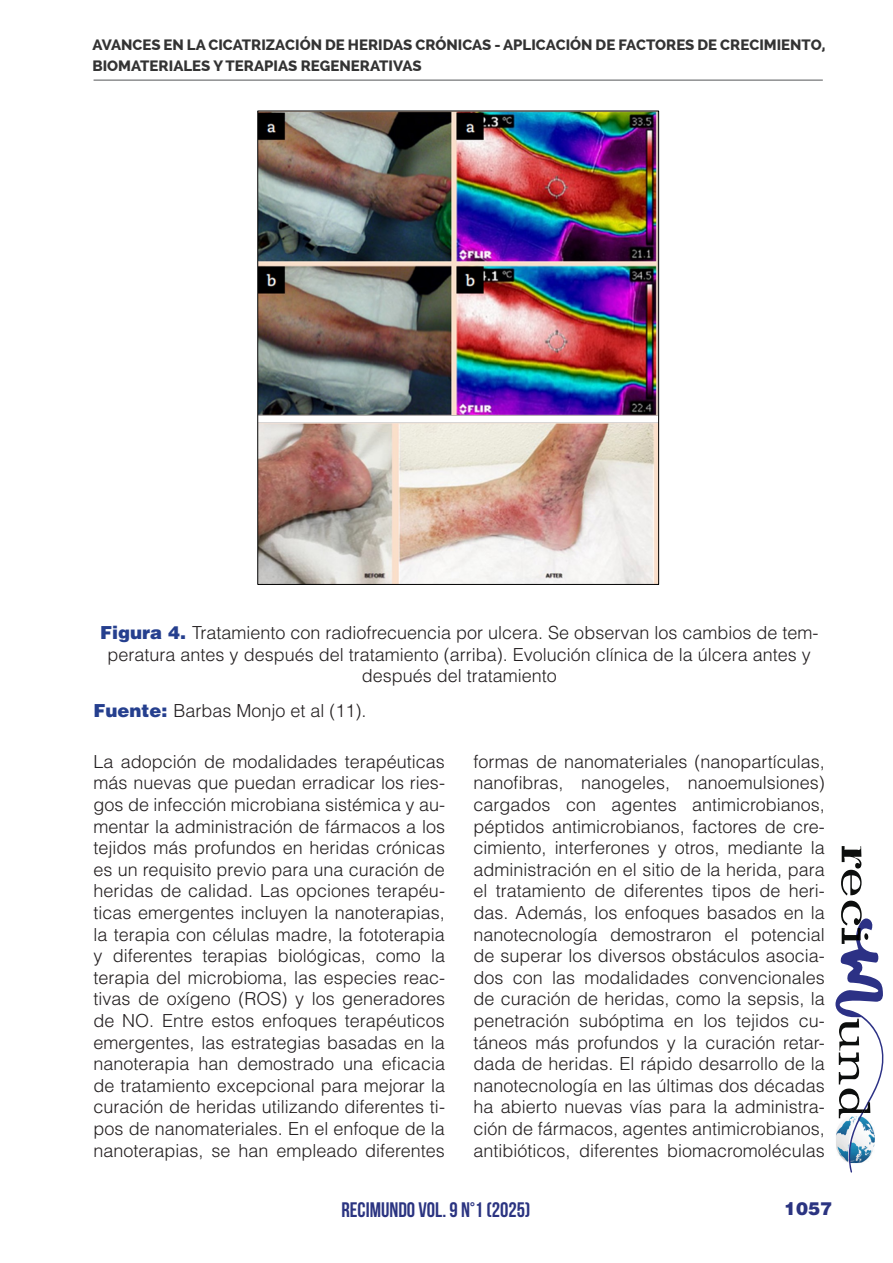
<style>
.page{position:relative;width:893px;height:1263px;background:#fff}
.page>*{position:absolute;margin:0;border:0;box-sizing:border-box;transform-origin:0 0}
.t1{font:700 21px "Bebas Neue";color:#2b3481}
.t2{font:300 18px/21.6px "Helvetica LT Std";color:#231f20;text-align:justify}
.t3{font:900 18px "Helvetica LT Std";color:#2b3481}
.t4{font:800 15px/21px "Raleway";color:#333}
.s1{font-weight:900;color:#253f8e}
</style>
<div class="page">
<hr style="left:94px;top:80px;width:729px;height:1px;background:#545557">
<svg style="left:841px;top:846px;width:20px;height:49px"></svg>
<svg style="left:835px;top:901px;width:49px;height:272px"></svg>
<img style="left:259px;top:113px;width:398px;height:470px">
<p class="t4" style="left:92px;top:34px;width:734px">AVANCES EN LA CICATRIZACIÓN DE HERIDAS CRÓNICAS - APLICACIÓN DE FACTORES DE CRECIMIENTO,<br>BIOMATERIALES Y TERAPIAS REGENERATIVAS</p>
<p class="t2" style="left:100px;top:622px;width:720px;text-align:center"><span class="s1">Figura 4.</span> Tratamiento con radiofrecuencia por ulcera. Se observan los cambios de tem&shy;peratura antes y después del tratamiento (arriba). Evolución clínica de la úlcera antes y después del tratamiento</p>
<p class="t2" style="left:94px;top:699px;width:275px"><span class="s1">Fuente:</span> Barbas Monjo et al (11).</p>
<p class="t2" style="left:94px;top:750px;width:353px">La adopción de modalidades terapéuticas más nuevas que puedan erradicar los ries&shy;gos de infección microbiana sistémica y au&shy;mentar la administración de fármacos a los tejidos más profundos en heridas crónicas es un requisito previo para una curación de heridas de calidad. Las opciones terapéu&shy;ticas emergentes incluyen la nanoterapias, la terapia con células madre, la fototerapia y diferentes terapias biológicas, como la terapia del microbioma, las especies reac&shy;tivas de oxígeno (ROS) y los generadores de NO. Entre estos enfoques terapéuticos emergentes, las estrategias basadas en la nanoterapia han demostrado una eficacia de tratamiento excepcional para mejorar la curación de heridas utilizando diferentes ti&shy;pos de nanomateriales. En el enfoque de la nanoterapias, se han empleado diferentes</p>
<p class="t2" style="left:473px;top:750px;width:353px">formas de nanomateriales (nanopartículas, nanofibras, nanogeles, nanoemulsiones) cargados con agentes antimicrobianos, péptidos antimicrobianos, factores de cre&shy;cimiento, interferones y otros, mediante la administración en el sitio de la herida, para el tratamiento de diferentes tipos de heri&shy;das. Además, los enfoques basados en la nanotecnología demostraron el potencial de superar los diversos obstáculos asocia&shy;dos con las modalidades convencionales de curación de heridas, como la sepsis, la penetración subóptima en los tejidos cu&shy;táneos más profundos y la curación retar&shy;dada de heridas. El rápido desarrollo de la nanotecnología en las últimas dos décadas ha abierto nuevas vías para la administra&shy;ción de fármacos, agentes antimicrobianos, antibióticos, diferentes biomacromoléculas</p>
<p class="t1" style="left:341px;top:1198px;width:190px">RECIMUNDO VOL. 9 N°1 (2025)</p>
<p class="t3" style="left:784px;top:1197px;width:50px">1057</p>
</div>
